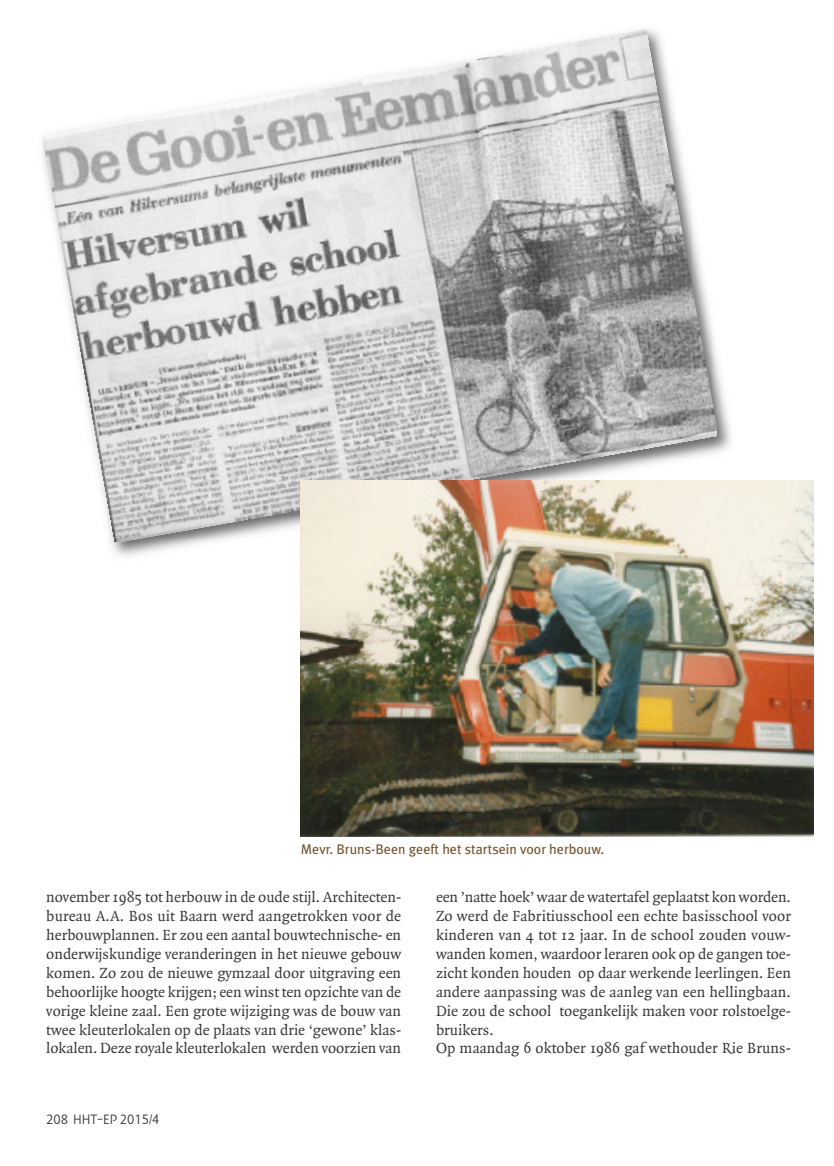
<style>
.page{position:relative;width:834px;height:1166px;background:#fff}
.page>*{position:absolute;margin:0;border:0;box-sizing:border-box;transform-origin:0 0}
.t1{font:15.75px/18.9px "Quadraat";color:#39383a;text-align:justify}
.t2{font:14px "Meta Plus";color:#755531}
.t3{font:300 14px "Qheader";color:#39383a}
</style>
<div class="page">
<img style="left:111px;top:355px;width:632px;height:214px">
<img style="left:42px;top:29px;width:674px;height:513px">
<img style="left:301px;top:481px;width:512px;height:355px">
<p class="t2" style="left:301px;top:841px;width:305px">Mevr. Bruns-Been geeft het startsein voor herbouw.</p>
<p class="t1" style="left:46px;top:888px;width:356px">november 1985 tot herbouw in de oude stijl. Architecten&shy;bureau A.A. Bos uit Baarn werd aangetrokken voor de herbouwplannen. Er zou een aantal bouwtechnische- en onderwijskundige veranderingen in het nieuwe gebouw komen. Zo zou de nieuwe gymzaal door uitgraving een behoorlijke hoogte krijgen; een winst ten opzichte van de vorige kleine zaal. Een grote wijziging was de bouw van twee kleuterlokalen op de plaats van drie ‘gewone’ klas&shy;lokalen. Deze royale kleuterlokalen werden voorzien van</p>
<p class="t1" style="left:436px;top:888px;width:356px;text-align:left">een ’natte hoek’ waar de watertafel geplaatst kon worden.<br>Zo werd de Fabritiusschool een echte basisschool voor kinderen van 4 tot 12 jaar. In de school zouden vouw&shy;wanden komen, waardoor leraren ook op de gangen toe&shy;zicht konden houden op daar werkende leerlingen. Een andere aanpassing was de aanleg van een hellingbaan.<br>Die zou de school toegankelijk maken voor rolstoelge&shy;bruikers.<br>Op maandag 6 oktober 1986 gaf wethouder Rie Bruns-</p>
<p class="t3" style="left:46px;top:1112px;width:115px">208 HHT-EP 2015/4</p>
</div>
